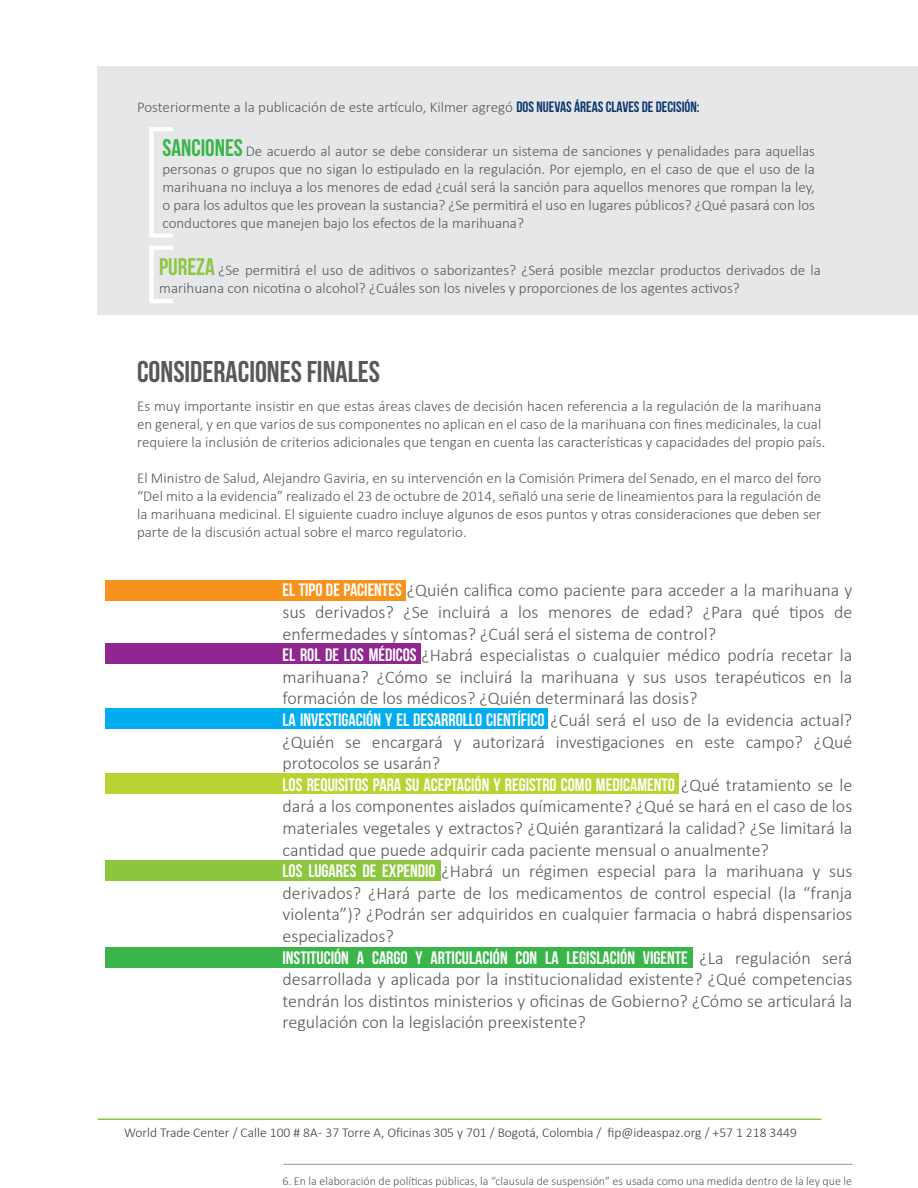
<style>
.page{position:relative;width:918px;height:1188px;background:#fff}
.page>*{position:absolute;margin:0;border:0;box-sizing:border-box;transform-origin:0 0}
.t1{font:30px "Bebas Neue";color:#57585a}
.t2{font:300 18px/21.6px "Calibri";color:#57585a}
.t3{font:18px "Bebas Neue";color:#fff}
.t4{font:300 15px/18px "Calibri";color:#57585a;text-align:justify}
.t5{font:300 13.5px "Calibri";color:#3e3e3f}
.t6{font:300 12px "Calibri";color:#57585a}
.s1{font-family:"Bebas Neue";font-weight:400;color:#0b366c}
.s2{font-family:"Bebas Neue";font-weight:400;font-size:24px;color:#3ab54a}
.s3{font-family:"Bebas Neue";font-weight:400;font-size:24px;color:#8bc63e}
.s4{font-family:"Bebas Neue";font-weight:400;color:#fff}
.s5{font-family:"Calibri";font-weight:300;color:#57585a}
</style>
<div class="page">
<div style="left:105px;top:581px;width:301px;height:20px;background:#f7931d"></div>
<div style="left:105px;top:644px;width:316px;height:20px;background:#90268f"></div>
<div style="left:105px;top:709px;width:443px;height:20px;background:#00aeef"></div>
<div style="left:105px;top:774px;width:574px;height:20px;background:#b8d432"></div>
<div style="left:105px;top:861px;width:336px;height:20px;background:#8bc63e"></div>
<div style="left:105px;top:947px;width:588px;height:20px;background:#3ab54a"></div>
<div style="left:98px;top:66px;width:820px;height:249px;background:#e6e7e9"></div>
<div style="left:149px;top:127px;width:26px;height:111px;border:4px solid #fff"></div>
<hr style="left:98px;top:1119px;width:723px;height:1px;background:#8bc63e">
<div style="left:149px;top:246px;width:26px;height:57px;border:4px solid #fff"></div>
<hr style="left:284px;top:1164px;width:568px;height:1px;background:#939598">
<p class="t4" style="left:137px;top:98px;width:564px">Posteriormente a la publicación de este artículo, Kilmer agregó <span class="s1">DOS NUEVAS ÁREAS CLAVES DE DECISIÓN:</span></p>
<p class="t4" style="left:162px;top:141px;width:654px"><span class="s2">SANCIONES</span> De acuerdo al autor se debe considerar un sistema de sanciones y penalidades para aquellas personas o grupos que no sigan lo estipulado en la regulación. Por ejemplo, en el caso de que el uso de la marihuana no incluya a los menores de edad ¿cuál será la sanción para aquellos menores que rompan la ley, o para los adultos que les provean la sustancia? ¿Se permitirá el uso en lugares públicos? ¿Qué pasará con los conductores que manejen bajo los efectos de la marihuana?</p>
<p class="t4" style="left:159px;top:260px;width:663px"><span class="s3">PUREZA</span> ¿Se permitirá el uso de aditivos o saborizantes? ¿Será posible mezclar productos derivados de la marihuana con nicotina o alcohol? ¿Cuáles son los niveles y proporciones de los agentes activos?</p>
<h1 class="t1" style="left:137px;top:356px;width:245px">CONSIDERACIONES FINALES</h1>
<p class="t4" style="left:137px;top:397px;width:690px;text-align:left">Es muy importante insistir en que estas áreas claves de decisión hacen referencia a la regulación de la marihuana en general, y en que varios de sus componentes no aplican en el caso de la marihuana con fines medicinales, la cual requiere la inclusión de criterios adicionales que tengan en cuenta las características y capacidades del propio país.</p>
<p class="t4" style="left:137px;top:469px;width:686px">El Ministro de Salud, Alejandro Gaviria, en su intervención en la Comisión Primera del Senado, en el marco del foro “Del mito a la evidencia” realizado el 23 de octubre de 2014, señaló una serie de lineamientos para la regulación de la marihuana medicinal. El siguiente cuadro incluye algunos de esos puntos y otras consideraciones que deben ser parte de la discusión actual sobre el marco regulatorio.</p>
<p class="t2" style="left:283px;top:579px;width:571px"><span class="s4">EL TIPO DE PACIENTES</span> ¿Quién califica como paciente para acceder a la marihuana y sus derivados? ¿Se incluirá a los menores de edad? ¿Para qué tipos de enfermedades y síntomas? ¿Cuál será el sistema de control?<br><span class="s4">EL ROL DE LOS MÉDICOS</span> ¿Habrá especialistas o cualquier médico podría recetar la marihuana? ¿Cómo se incluirá la marihuana y sus usos terapéuticos en la formación de los médicos? ¿Quién determinará las dosis?</p>
<p class="t3" style="left:283px;top:710px;width:571px">LA INVESTIGACIÓN Y EL DESARROLLO CIENTÍFICO <span class="s5">¿Cuál será el uso de la evidencia actual?</span></p>
<p class="t2" style="left:283px;top:731px;width:571px">¿Quién se encargará y autorizará investigaciones en este campo? ¿Qué protocolos se usarán?</p>
<p class="t3" style="left:283px;top:775px;width:571px">LOS REQUISITOS PARA SU ACEPTACIÓN Y REGISTRO COMO MEDICAMENTO <span class="s5">¿Qué tratamiento se le</span></p>
<p class="t2" style="left:283px;top:795px;width:571px">dará a los componentes aislados químicamente? ¿Qué se hará en el caso de los materiales vegetales y extractos? ¿Quién garantizará la calidad? ¿Se limitará la cantidad que puede adquirir cada paciente mensual o anualmente?<br><span class="s4">LOS LUGARES DE EXPENDIO</span> ¿Habrá un régimen especial para la marihuana y sus derivados? ¿Hará parte de los medicamentos de control especial (la “franja violenta”)? ¿Podrán ser adquiridos en cualquier farmacia o habrá dispensarios especializados?</p>
<p class="t3" style="left:283px;top:947px;width:571px">INSTITUCIÓN A CARGO Y ARTICULACIÓN CON LA LEGISLACIÓN VIGENTE <span class="s5">¿La regulación será</span></p>
<p class="t2" style="left:283px;top:968px;width:571px;text-align:justify">desarrollada y aplicada por la institucionalidad existente? ¿Qué competencias tendrán los distintos ministerios y oficinas de Gobierno? ¿Cómo se articulará la regulación con la legislación preexistente?</p>
<p class="t5" style="left:124px;top:1124px;width:674px">World Trade Center / Calle 100 # 8A - 37 Torre A, Oficinas 305 y 701 / Bogotá, Colombia / fip@ideaspaz.org / +57 1 218 3449</p>
<p class="t6" style="left:282px;top:1173px;width:571px">6. En la elaboración de políticas públicas, la “clausula de suspensión” es usada como una medida dentro de la ley que le</p>
</div>
